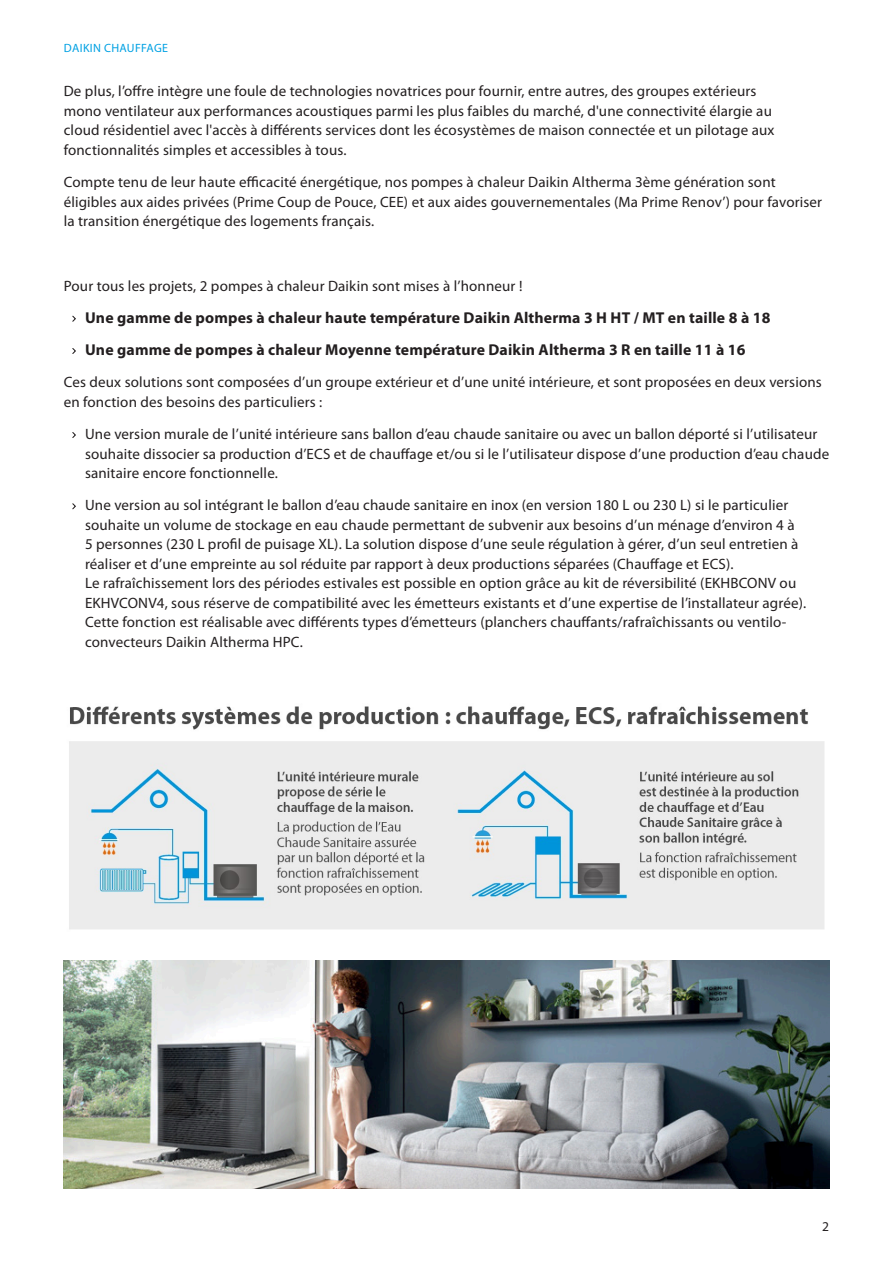
<style>
.page{position:relative;width:893px;height:1263px;background:#fff}
.page>*{position:absolute;margin:0;border:0;box-sizing:border-box;transform-origin:0 0}
.Normal_wrd_1{font:700 15.75px "Myriad Pro";letter-spacing:.01em;color:#231f20}
.Normal_wrd_1-2{font:15px/19.5px "Myriad Pro";letter-spacing:.01em;color:#231f20}
.t1{font:13.5px "Myriad Pro";color:#231f20}
.t2{font:12px "Myriad Pro";letter-spacing:.03em;color:#00a1e3}
</style>
<div class="page">
<svg style="left:72px;top:315px;width:4px;height:7px"></svg>
<svg style="left:72px;top:348px;width:4px;height:6px"></svg>
<svg style="left:72px;top:432px;width:4px;height:6px"></svg>
<svg style="left:72px;top:503px;width:4px;height:7px"></svg>
<img style="left:64px;top:960px;width:765px;height:229px">
<img style="left:69px;top:706px;width:755px;height:224px">
<p class="t2" style="left:64px;top:41px;width:106px">DAIKIN CHAUFFAGE</p>
<p class="Normal_wrd_1-2" style="left:64px;top:82px;width:712px">De plus, l’offre intègre une foule de technologies novatrices pour fournir, entre autres, des groupes extérieurs mono ventilateur aux performances acoustiques parmi les plus faibles du marché, d'une connectivité élargie au cloud résidentiel avec l'accès à différents services dont les écosystèmes de maison connectée et un pilotage aux fonctionnalités simples et accessibles à tous.</p>
<p class="Normal_wrd_1-2" style="left:64px;top:173px;width:760px">Compte tenu de leur haute efficacité énergétique, nos pompes à chaleur Daikin Altherma 3ème génération sont éligibles aux aides privées (Prime Coup de Pouce, CEE) et aux aides gouvernementales (Ma Prime Renov’) pour favoriser la transition énergétique des logements français.</p>
<p class="Normal_wrd_1-2" style="left:64px;top:276px;width:460px">Pour tous les projets, 2 pompes à chaleur Daikin sont mises à l’honneur !</p>
<p class="Normal_wrd_1" style="left:85px;top:309px;width:687px">Une gamme de pompes à chaleur haute température Daikin Altherma 3 H HT / MT en taille 8 à 18</p>
<p class="Normal_wrd_1" style="left:85px;top:341px;width:662px">Une gamme de pompes à chaleur Moyenne température Daikin Altherma 3 R en taille 11 à 16</p>
<p class="Normal_wrd_1-2" style="left:64px;top:373px;width:759px">Ces deux solutions sont composées d’un groupe extérieur et d’une unité intérieure, et sont proposées en deux versions en fonction des besoins des particuliers :</p>
<p class="Normal_wrd_1-2" style="left:85px;top:425px;width:746px">Une version murale de l’unité intérieure sans ballon d’eau chaude sanitaire ou avec un ballon déporté si l’utilisateur souhaite dissocier sa production d’ECS et de chauffage et/ou si le l’utilisateur dispose d’une production d’eau chaude sanitaire encore fonctionnelle.</p>
<p class="Normal_wrd_1-2" style="left:85px;top:496px;width:723px">Une version au sol intégrant le ballon d’eau chaude sanitaire en inox (en version 180 L ou 230 L) si le particulier souhaite un volume de stockage en eau chaude permettant de subvenir aux besoins d’un ménage d’environ 4 à<br>5 personnes (230 L profil de puisage XL). La solution dispose d’une seule régulation à gérer, d’un seul entretien à réaliser et d’une empreinte au sol réduite par rapport à deux productions séparées (Chauffage et ECS).<br>Le rafraîchissement lors des périodes estivales est possible en option grâce au kit de réversibilité (EKHBCONV ou EKHVCONV4, sous réserve de compatibilité avec les émetteurs existants et d’une expertise de l’installateur agrée).<br>Cette fonction est réalisable avec différents types d’émetteurs (planchers chauffants/rafraîchissants ou ventilo&shy;convecteurs Daikin Altherma HPC.</p>
<p class="t1" style="left:822px;top:1219px;width:8px">2</p>
</div>
